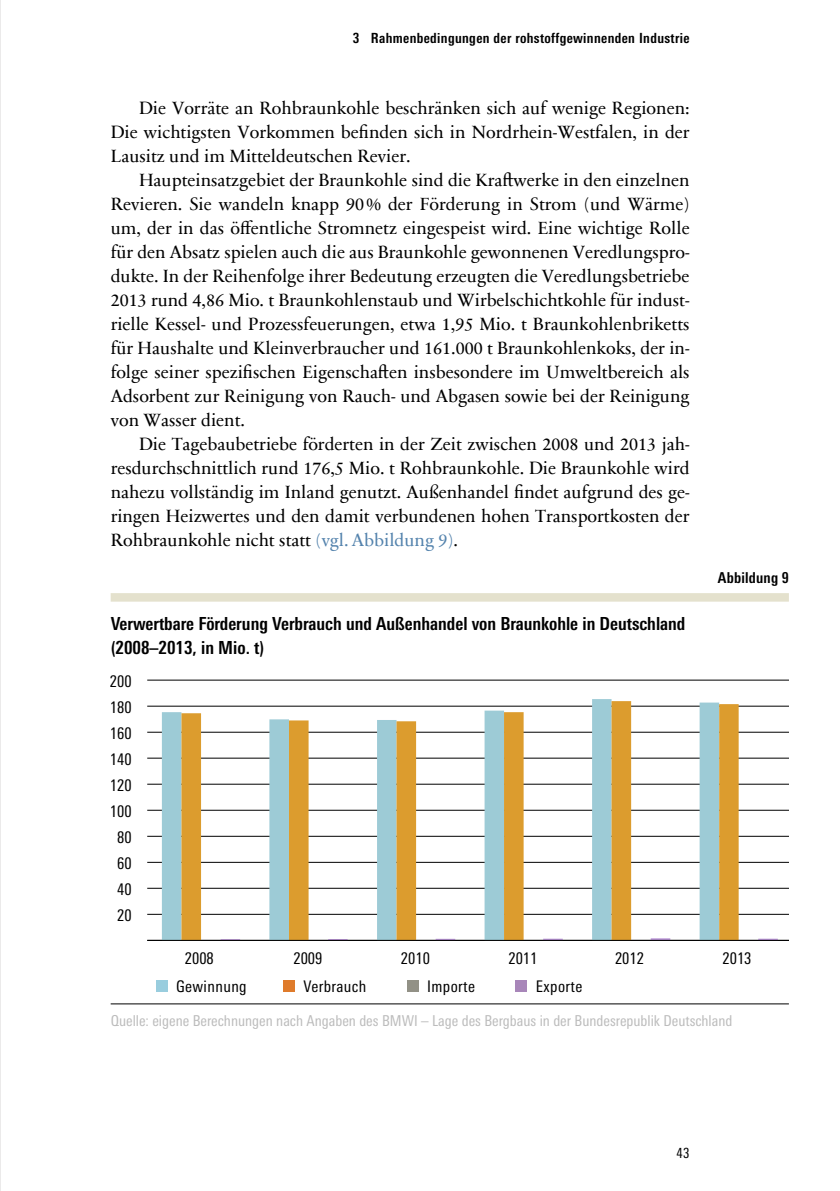
<style>
.page{position:relative;width:840px;height:1191px;background:#fff}
.page>*{position:absolute;margin:0;border:0;box-sizing:border-box;transform-origin:0 0}
.t1{font:18px/24px "Sabon Next Com";color:#000;text-align:justify}
.t2{font:700 condensed 18px/24px "Univers Next Pro";color:#000}
.t3{font:condensed 16px "Univers Next Pro";color:#000}
.t4{font:condensed 16px "Univers Next Pro";letter-spacing:.025em;color:#000}
.t5{font:condensed 15px "Univers Next Pro";color:#bcbcbc}
.t6{font:700 condensed 15px "Univers Next Pro";letter-spacing:.015em;color:#000}
.t7{font:700 condensed 14px "Univers Next Pro";letter-spacing:.025em;color:#000}
.t8{font:condensed 14px "Univers Next Pro";color:#000}
.s1{color:#5483ad}
</style>
<div class="page">
<hr style="left:0;top:0;width:1px;height:1191px;background:#d8d7d7">
<div style="left:111px;top:593px;width:677px;height:8px;background:#e4e1cd"></div>
<hr style="left:111px;top:1003px;width:677px;height:1px;background:#000">
<div style="left:156px;top:980px;width:11px;height:12px;background:#99cdde"></div>
<div style="left:283px;top:980px;width:11px;height:12px;background:#df7b2b"></div>
<div style="left:407px;top:980px;width:11px;height:12px;background:#929186"></div>
<div style="left:515px;top:980px;width:11px;height:12px;background:#a886b9"></div>
<hr style="left:147px;top:914px;width:641px;height:1px;background:#000">
<hr style="left:147px;top:888px;width:641px;height:1px;background:#000">
<hr style="left:147px;top:862px;width:641px;height:1px;background:#000">
<hr style="left:147px;top:836px;width:641px;height:1px;background:#000">
<hr style="left:147px;top:810px;width:641px;height:1px;background:#000">
<hr style="left:147px;top:784px;width:641px;height:1px;background:#000">
<hr style="left:147px;top:758px;width:641px;height:1px;background:#000">
<hr style="left:147px;top:732px;width:641px;height:1px;background:#000">
<hr style="left:147px;top:706px;width:641px;height:1px;background:#000">
<hr style="left:147px;top:680px;width:641px;height:1px;background:#000">
<svg style="left:162px;top:699px;width:450px;height:241px;fill:#9dcbd6"></svg>
<svg style="left:181px;top:701px;width:557px;height:239px"></svg>
<svg style="left:201px;top:939px;width:39px;height:1px"></svg>
<svg style="left:308px;top:939px;width:39px;height:1px"></svg>
<hr style="left:435px;top:938px;width:20px;height:2px;background:#b892d6">
<svg style="left:523px;top:938px;width:39px;height:2px"></svg>
<hr style="left:650px;top:938px;width:20px;height:2px;background:#b892d6">
<hr style="left:757px;top:938px;width:20px;height:2px;background:#b892d6">
<hr style="left:147px;top:940px;width:641px;height:1px;background:#000">
<p class="t7" style="left:352px;top:30px;width:338px">3 Rahmenbedingungen der rohstoffgewinnenden Industrie</p>
<p class="t1" style="left:111px;top:95px;width:580px;text-indent:28px">Die Vorräte an Rohbraunkohle beschränken sich auf wenige Regionen:<br>Die wichtigsten Vorkommen befinden sich in Nordrhein-Westfalen, in der Lausitz und im Mitteldeutschen Revier.</p>
<p class="t1" style="left:111px;top:167px;width:580px;text-indent:28px">Haupteinsatzgebiet der Braunkohle sind die Kraftwerke in den einzelnen Revieren. Sie wandeln knapp 90% der Förderung in Strom (und Wärme) um, der in das öffentliche Stromnetz eingespeist wird. Eine wichtige Rolle für den Absatz spielen auch die aus Braunkohle gewonnenen Veredlungspro&shy;dukte. In der Reihenfolge ihrer Bedeutung erzeugten die Veredlungsbetriebe 2013 rund 4,86 Mio. t Braunkohlenstaub und Wirbelschichtkohle für indust&shy;rielle Kessel- und Prozessfeuerungen, etwa 1,95 Mio. t Braunkohlenbriketts für Haushalte und Kleinverbraucher und 161.000 t Braunkohlenkoks, der in&shy;folge seiner spezifischen Eigenschaften insbesondere im Umweltbereich als Adsorbent zur Reinigung von Rauch- und Abgasen sowie bei der Reinigung von Wasser dient.</p>
<p class="t1" style="left:111px;top:431px;width:580px;text-indent:28px">Die Tagebaubetriebe förderten in der Zeit zwischen 2008 und 2013 jah&shy;resdurchschnittlich rund 176,5 Mio. t Rohbraunkohle. Die Braunkohle wird nahezu vollständig im Inland genutzt. Außenhandel findet aufgrund des ge&shy;ringen Heizwertes und den damit verbundenen hohen Transportkosten der Rohbraunkohle nicht statt <span class="s1">(vgl. Abbildung 9)</span>.</p>
<p class="t2" style="left:111px;top:611px;width:576px">Verwertbare Förderung Verbrauch und Außenhandel von Braunkohle in Deutschland (2008–2013, in Mio. t)</p>
<p class="t3" style="left:110px;top:671px;width:23px">200</p>
<p class="t3" style="left:110px;top:697px;width:23px">180</p>
<p class="t3" style="left:110px;top:723px;width:23px">160</p>
<p class="t3" style="left:110px;top:749px;width:23px">140</p>
<p class="t3" style="left:110px;top:775px;width:23px">120</p>
<p class="t3" style="left:110px;top:801px;width:23px">100</p>
<p class="t3" style="left:117px;top:827px;width:16px">80</p>
<p class="t3" style="left:117px;top:853px;width:16px">60</p>
<p class="t3" style="left:117px;top:879px;width:16px">40</p>
<p class="t3" style="left:117px;top:905px;width:16px">20</p>
<p class="t6" style="left:717px;top:568px;width:73px">Abbildung 9</p>
<p class="t3" style="left:185px;top:949px;width:30px">2008</p>
<p class="t3" style="left:293px;top:949px;width:30px">2009</p>
<p class="t3" style="left:401px;top:949px;width:30px">2010</p>
<p class="t3" style="left:508px;top:949px;width:30px">2011</p>
<p class="t3" style="left:614px;top:949px;width:30px">2012</p>
<p class="t3" style="left:722px;top:949px;width:30px">2013</p>
<p class="t4" style="left:176px;top:977px;width:72px">Gewinnung</p>
<p class="t4" style="left:303px;top:977px;width:64px">Verbrauch</p>
<p class="t4" style="left:427px;top:977px;width:49px">Importe</p>
<p class="t4" style="left:535px;top:977px;width:48px">Exporte</p>
<p class="t5" style="left:111px;top:1012px;width:623px">Quelle: eigene Berechnungen nach Angaben des BMWI – Lage des Bergbaus in der Bundesrepublik Deutschland</p>
<p class="t8" style="left:676px;top:1145px;width:15px">43</p>
</div>
